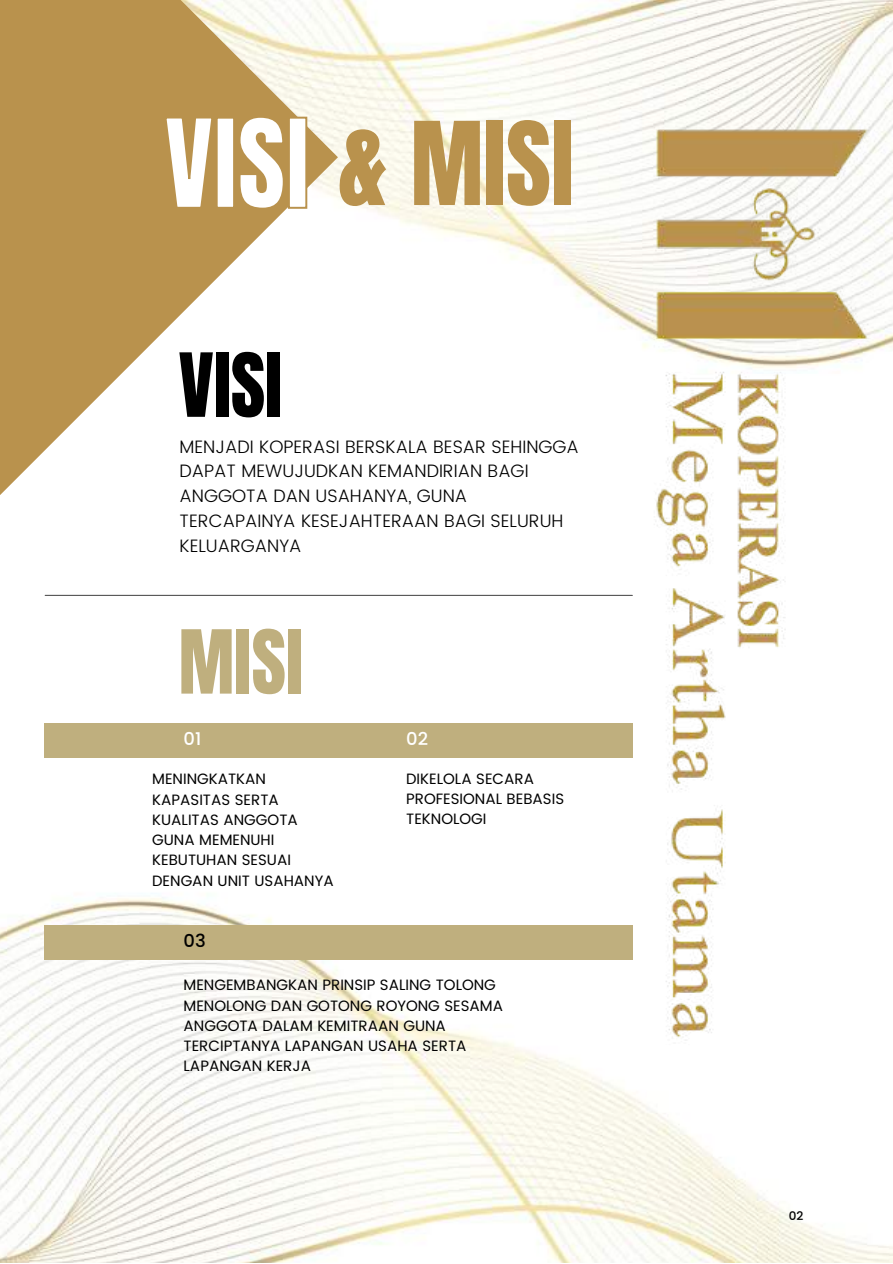
<style>
.page{position:relative;width:893px;height:1264px;background:#fff}
.page>*{position:absolute;margin:0;border:0;box-sizing:border-box;transform-origin:0 0}
.t1{font:97.95px "Anton";color:#b9924d}
.t2{font:75px "Anton";color:#000}
.t3{font:75px "Anton";color:#bfaf7e}
.t4{font:300 18px/24.8px "Poppins";color:#000}
.t5{font:500 18px "Poppins";color:#fff}
.t6{font:500 18px "Poppins";color:#000}
.t7{font:15px/20.2px "Poppins";color:#000}
.t8{font:500 12px "Poppins";color:#000}
.s1{font-size:104.85px;color:#fff}
</style>
<div class="page">
<img style="left:338px;top:0;width:554px;height:330px">
<svg style="left:0;top:0;width:338px;height:495px;fill:#b9924d"></svg>
<img style="left:0;top:594px;width:892px;height:668px">
<img style="left:632px;top:48px;width:260px;height:1070px">
<div style="left:45px;top:723px;width:588px;height:34px;background:#bfaf7e"></div>
<div style="left:45px;top:925px;width:588px;height:34px;background:#bfaf7e"></div>
<hr style="left:45px;top:595px;width:587px;height:1px;background:#555">
<div style="left:163px;top:115px;width:145px;height:96px;background:#b9924d"></div>
<h1 class="t1" style="left:164px;top:93px;width:410px"><span class="s1">VISI</span> &amp; MISI</h1>
<h2 class="t2" style="left:178px;top:331px;width:105px">VISI</h2>
<p class="t4" style="left:179px;top:434px;width:401px">MENJADI KOPERASI BERSKALA BESAR SEHINGGA<br>DAPAT MEWUJUDKAN KEMANDIRIAN BAGI<br>ANGGOTA DAN USAHANYA, GUNA<br>TERCAPAINYA KESEJAHTERAAN BAGI SELURUH<br>KELUARGANYA</p>
<h2 class="t3" style="left:178px;top:608px;width:126px">MISI</h2>
<p class="t5" style="left:183px;top:727px;width:19px">01</p>
<p class="t7" style="left:152px;top:769px;width:183px">MENINGKATKAN<br>KAPASITAS SERTA<br>KUALITAS ANGGOTA<br>GUNA MEMENUHI<br>KEBUTUHAN SESUAI<br>DENGAN UNIT USAHANYA</p>
<p class="t6" style="left:183px;top:930px;width:24px">03</p>
<p class="t5" style="left:406px;top:727px;width:23px">02</p>
<p class="t7" style="left:406px;top:768px;width:159px">DIKELOLA SECARA<br>PROFESIONAL BEBASIS<br>TEKNOLOGI</p>
<p class="t7" style="left:183px;top:975px;width:321px">MENGEMBANGKAN PRINSIP SALING TOLONG<br>MENOLONG DAN GOTONG ROYONG SESAMA<br>ANGGOTA DALAM KEMITRAAN GUNA<br>TERCIPTANYA LAPANGAN USAHA SERTA<br>LAPANGAN KERJA</p>
<p class="t8" style="left:788px;top:1208px;width:16px">02</p>
</div>
